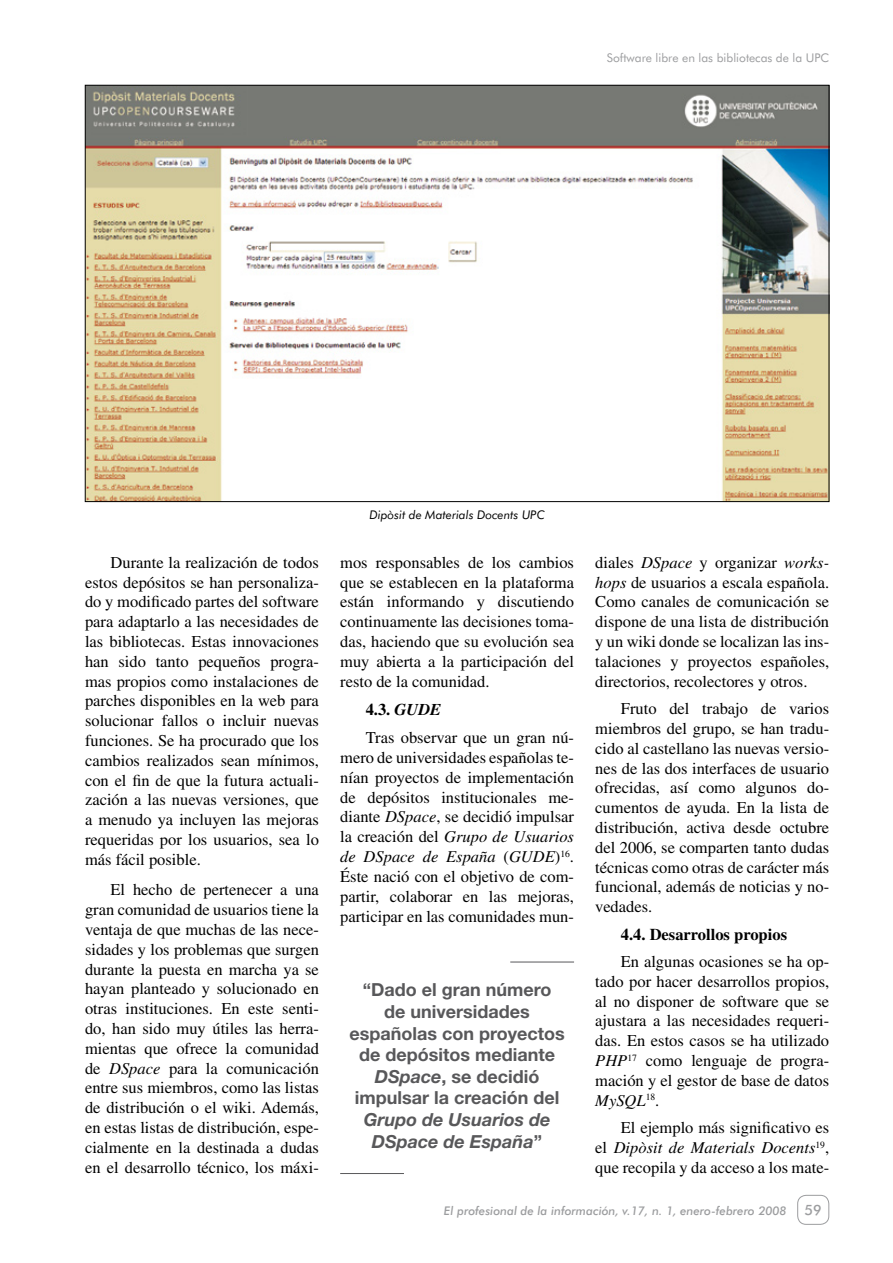
<style>
.page{position:relative;width:893px;height:1263px;background:#fff}
.page>*{position:absolute;margin:0;border:0;box-sizing:border-box;transform-origin:0 0}
.t1{font:700 18px/21.6px "Helvetica Neue";color:#58585a;text-align:center}
.t2{font:italic 700 18px/21.6px "Helvetica Neue";color:#58585a;text-align:center}
.t3{font:16.5px/19.8px "Times";color:#000;text-align:justify}
.t4{font:700 16.5px "Times";color:#000}
.t5{font:500 14.25px "Futura BT";color:#9c9d9f}
.t6{font:italic 500 12px "Futura BT";color:#9c9d9f}
.t7{font:12px "Futura BT";color:#9c9d9f}
.t8{font:italic 12px "Futura BT";color:#000}
.s1{font-style:italic}
.s2{font-weight:700}
.s3{font-weight:700;font-style:italic}
.s4{font-style:normal}
</style>
<div class="page">
<div style="left:797px;top:1195px;width:32px;height:30px;border:1px solid #9c9d9f;border-radius:9px"></div>
<img style="left:87px;top:87px;width:740px;height:413px">
<hr style="left:510px;top:962px;width:64px;height:1px;background:#58585a">
<hr style="left:340px;top:1173px;width:64px;height:1px;background:#58585a">
<p class="t7" style="left:607px;top:51px;width:224px">Software libre en las bibliotecas de la UPC</p>
<p class="t3" style="left:85px;top:552px;width:235px;text-indent:26px">Durante la realización de todos estos depósitos se han personaliza&shy;do y modificado partes del software para adaptarlo a las necesidades de las bibliotecas. Estas innovaciones han sido tanto pequeños progra&shy;mas propios como instalaciones de parches disponibles en la web para solucionar fallos o incluir nuevas funciones. Se ha procurado que los cambios realizados sean mínimos, con el fin de que la futura actuali&shy;zación a las nuevas versiones, que a menudo ya incluyen las mejoras requeridas por los usuarios, sea lo más fácil posible.</p>
<p class="t3" style="left:85px;top:880px;width:235px;text-indent:26px">El hecho de pertenecer a una gran comunidad de usuarios tiene la ventaja de que muchas de las nece&shy;sidades y los problemas que surgen durante la puesta en marcha ya se hayan planteado y solucionado en otras instituciones. En este senti&shy;do, han sido muy útiles las herra&shy;mientas que ofrece la comunidad de <span class="s1">DSpace</span> para la comunicación entre sus miembros, como las listas de distribución o el wiki. Además, en estas listas de distribución, espe&shy;cialmente en la destinada a dudas en el desarrollo técnico, los máxi-</p>
<p class="t8" style="left:370px;top:508px;width:177px">Dipòsit de Materials Docents UPC</p>
<p class="t3" style="left:340px;top:552px;width:235px">mos responsables de los cambios que se establecen en la plataforma están informando y discutiendo continuamente las decisiones toma&shy;das, haciendo que su evolución sea muy abierta a la participación del resto de la comunidad.</p>
<p class="t3" style="left:366px;top:695px;width:210px;line-height:28.3px"><span class="s2">4.3.</span> <span class="s3">GUDE<br></span>Tras observar que un gran nú-</p>
<p class="t3" style="left:340px;top:747px;width:235px">mero de universidades españolas te&shy;nían proyectos de implementación de depósitos institucionales me&shy;diante <span class="s1">DSpace</span>, se decidió impulsar la creación del <span class="s1">Grupo de Usuarios de DSpace de España</span> (<span class="s1">GUDE</span>)<sup>16</sup>.<br>Éste nació con el objetivo de com&shy;partir, colaborar en las mejoras, participar en las comunidades mun-</p>
<p class="t1" style="left:349px;top:979px;width:217px">“Dado el gran número<br>de universidades españolas con proyectos de depósitos mediante<br><span class="s1">DSpace</span>, se decidió impulsar la creación del</p>
<p class="t2" style="left:364px;top:1108px;width:188px">Grupo de Usuarios de<br>DSpace de España<span class="s4">”</span></p>
<p class="t3" style="left:595px;top:552px;width:235px">diales <span class="s1">DSpace</span> y organizar <span class="s1">works&shy;hops</span> de usuarios a escala española.<br>Como canales de comunicación se dispone de una lista de distribución y un wiki donde se localizan las ins&shy;talaciones y proyectos españoles, directorios, recolectores y otros.</p>
<p class="t3" style="left:595px;top:699px;width:235px;text-indent:26px">Fruto del trabajo de varios miembros del grupo, se han tradu&shy;cido al castellano las nuevas versio&shy;nes de las dos interfaces de usuario ofrecidas, así como algunos do&shy;cumentos de ayuda. En la lista de distribución, activa desde octubre del 2006, se comparten tanto dudas técnicas como otras de carácter más funcional, además de noticias y no&shy;vedades.</p>
<p class="t4" style="left:621px;top:924px;width:168px">4.4. Desarrollos propios</p>
<p class="t3" style="left:595px;top:951px;width:235px;text-indent:26px">En algunas ocasiones se ha op&shy;tado por hacer desarrollos propios, al no disponer de software que se ajustara a las necesidades requeri&shy;das. En estos casos se ha utilizado <span class="s1">PHP</span><sup>17</sup> como lenguaje de progra&shy;mación y el gestor de base de datos <span class="s1">MySQL</span><sup>18</sup>.</p>
<p class="t3" style="left:595px;top:1118px;width:235px;text-indent:26px">El ejemplo más significativo es el <span class="s1">Dipòsit de Materials Docents</span><sup>19</sup>, que recopila y da acceso a los mate-</p>
<p class="t6" style="left:444px;top:1203px;width:344px">El profesional de la información, v.17, n. 1, enero-febrero 2008</p>
<p class="t5" style="left:805px;top:1201px;width:19px">59</p>
</div>
